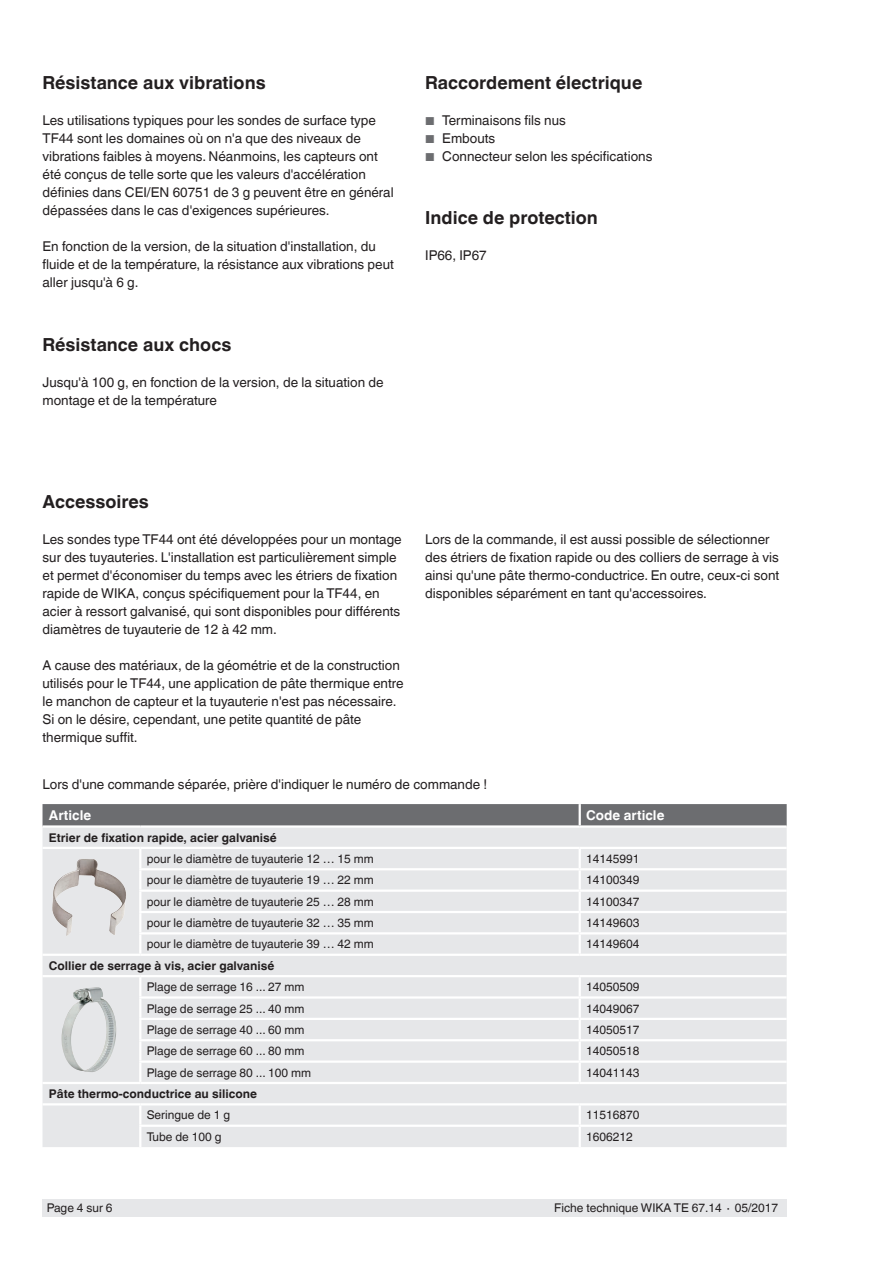
<style>
.page{position:relative;width:893px;height:1263px;background:#fff}
.page>*{position:absolute;margin:0;border:0;box-sizing:border-box;transform-origin:0 0}
.t1{font:700 18px "Helvetica World";color:#231f20}
.t2{font:13.5px/18px "Helvetica World";color:#231f20}
.t3{font:700 13.5px "Helvetica World";color:#fff}
.t4{font:12px "Helvetica World";color:#231f20}
.t5{font:700 12px "Helvetica World";color:#231f20}
.s1{font-size:11.55px;color:#6c6d70}
</style>
<div class="page">
<div style="left:43px;top:1199px;width:744px;height:17px;background:#e6e7e9"></div>
<div style="left:43px;top:804px;width:744px;height:21px;background:#6c6d70"></div>
<div style="left:43px;top:828px;width:744px;height:319px;background:#e6e7e9"></div>
<hr style="left:579px;top:804px;width:2px;height:21px;background:#fff">
<hr style="left:139px;top:868px;width:441px;height:2px;background:#fff">
<hr style="left:580px;top:868px;width:207px;height:2px;background:#fff">
<hr style="left:139px;top:889px;width:441px;height:3px;background:#fff">
<hr style="left:580px;top:889px;width:207px;height:3px;background:#fff">
<hr style="left:139px;top:911px;width:441px;height:2px;background:#fff">
<hr style="left:580px;top:911px;width:207px;height:2px;background:#fff">
<svg style="left:579px;top:849px;width:2px;height:83px"></svg>
<hr style="left:139px;top:932px;width:441px;height:2px;background:#fff">
<hr style="left:580px;top:932px;width:207px;height:2px;background:#fff">
<hr style="left:579px;top:934px;width:2px;height:20px;background:#fff">
<hr style="left:139px;top:996px;width:441px;height:3px;background:#fff">
<hr style="left:580px;top:996px;width:207px;height:3px;background:#fff">
<hr style="left:139px;top:1018px;width:441px;height:2px;background:#fff">
<hr style="left:580px;top:1018px;width:207px;height:2px;background:#fff">
<hr style="left:139px;top:1039px;width:441px;height:2px;background:#fff">
<hr style="left:580px;top:1039px;width:207px;height:2px;background:#fff">
<hr style="left:139px;top:1060px;width:441px;height:3px;background:#fff">
<hr style="left:580px;top:1060px;width:207px;height:3px;background:#fff">
<svg style="left:579px;top:977px;width:2px;height:105px"></svg>
<svg style="left:579px;top:1105px;width:2px;height:19px"></svg>
<hr style="left:139px;top:1124px;width:441px;height:3px;background:#fff">
<hr style="left:580px;top:1124px;width:207px;height:3px;background:#fff">
<hr style="left:579px;top:1127px;width:2px;height:20px;background:#fff">
<hr style="left:140px;top:847px;width:440px;height:2px;background:#fff">
<hr style="left:580px;top:847px;width:207px;height:2px;background:#fff">
<hr style="left:140px;top:975px;width:440px;height:2px;background:#fff">
<hr style="left:580px;top:975px;width:207px;height:2px;background:#fff">
<hr style="left:140px;top:1103px;width:440px;height:2px;background:#fff">
<hr style="left:580px;top:1103px;width:207px;height:2px;background:#fff">
<hr style="left:43px;top:847px;width:97px;height:2px;background:#fff">
<hr style="left:43px;top:954px;width:97px;height:2px;background:#fff">
<hr style="left:140px;top:954px;width:440px;height:2px;background:#fff">
<hr style="left:580px;top:954px;width:207px;height:2px;background:#fff">
<hr style="left:43px;top:975px;width:97px;height:2px;background:#fff">
<hr style="left:43px;top:1082px;width:97px;height:2px;background:#fff">
<hr style="left:140px;top:1082px;width:440px;height:2px;background:#fff">
<hr style="left:580px;top:1082px;width:207px;height:2px;background:#fff">
<svg style="left:139px;top:977px;width:2px;height:105px"></svg>
<svg style="left:139px;top:849px;width:2px;height:83px"></svg>
<hr style="left:139px;top:934px;width:2px;height:20px;background:#fff">
<hr style="left:43px;top:1103px;width:97px;height:2px;background:#fff">
<svg style="left:139px;top:1105px;width:2px;height:19px"></svg>
<hr style="left:139px;top:1127px;width:2px;height:20px;background:#fff">
<img style="left:48px;top:856px;width:80px;height:83px">
<img style="left:60px;top:987px;width:57px;height:85px">
<h1 class="t1" style="left:43px;top:73px;width:225px">Résistance aux vibrations</h1>
<p class="t2" style="left:43px;top:112px;width:353px">Les utilisations typiques pour les sondes de surface type TF44 sont les domaines où on n'a que des niveaux de vibrations faibles à moyens. Néanmoins, les capteurs ont été conçus de telle sorte que les valeurs d'accélération définies dans CEI/EN 60751 de 3 g peuvent être en général dépassées dans le cas d'exigences supérieures.</p>
<p class="t2" style="left:43px;top:238px;width:353px">En fonction de la version, de la situation d'installation, du fluide et de la température, la résistance aux vibrations peut aller jusqu'à 6 g.</p>
<h1 class="t1" style="left:43px;top:334px;width:190px">Résistance aux chocs</h1>
<p class="t2" style="left:43px;top:373px;width:343px">Jusqu'à 100 g, en fonction de la version, de la situation de montage et de la température</p>
<h1 class="t1" style="left:425px;top:73px;width:219px">Raccordement électrique</h1>
<p class="t2" style="left:425px;top:112px;width:142px"><span class="s1">■</span> Terminaisons fils nus</p>
<p class="t2" style="left:425px;top:130px;width:72px"><span class="s1">■</span> Embouts</p>
<p class="t2" style="left:425px;top:148px;width:229px"><span class="s1">■</span> Connecteur selon les spécifications</p>
<h1 class="t1" style="left:425px;top:208px;width:174px">Indice de protection</h1>
<p class="t2" style="left:425px;top:247px;width:63px">IP66, IP67</p>
<h1 class="t1" style="left:43px;top:492px;width:108px">Accessoires</h1>
<p class="t2" style="left:43px;top:531px;width:361px">Les sondes type TF44 ont été développées pour un montage sur des tuyauteries. L'installation est particulièrement simple et permet d'économiser du temps avec les étriers de fixation rapide de WIKA, conçus spécifiquement pour la TF44, en acier à ressort galvanisé, qui sont disponibles pour différents diamètres de tuyauterie de 12 à 42 mm.</p>
<p class="t2" style="left:43px;top:657px;width:363px">A cause des matériaux, de la géométrie et de la construction utilisés pour le TF44, une application de pâte thermique entre le manchon de capteur et la tuyauterie n'est pas nécessaire.<br>Si on le désire, cependant, une petite quantité de pâte thermique suffit.</p>
<p class="t2" style="left:425px;top:531px;width:355px">Lors de la commande, il est aussi possible de sélectionner des étriers de fixation rapide ou des colliers de serrage à vis ainsi qu'une pâte thermo-conductrice. En outre, ceux-ci sont disponibles séparément en tant qu'accessoires.</p>
<p class="t2" style="left:43px;top:776px;width:446px">Lors d'une commande séparée, prière d'indiquer le numéro de commande !</p>
<p class="t3" style="left:49px;top:807px;width:44px">Article</p>
<p class="t3" style="left:586px;top:807px;width:80px">Code article</p>
<p class="t5" style="left:49px;top:830px;width:229px">Etrier de fixation rapide, acier galvanisé</p>
<p class="t4" style="left:147px;top:852px;width:229px">pour le diamètre de tuyauterie 12 … 15 mm</p>
<p class="t4" style="left:586px;top:852px;width:55px">14145991</p>
<p class="t4" style="left:147px;top:873px;width:229px">pour le diamètre de tuyauterie 19 … 22 mm</p>
<p class="t4" style="left:586px;top:873px;width:55px">14100349</p>
<p class="t4" style="left:147px;top:894px;width:229px">pour le diamètre de tuyauterie 25 … 28 mm</p>
<p class="t4" style="left:586px;top:894px;width:55px">14100347</p>
<p class="t4" style="left:147px;top:916px;width:229px">pour le diamètre de tuyauterie 32 … 35 mm</p>
<p class="t4" style="left:586px;top:916px;width:55px">14149603</p>
<p class="t4" style="left:147px;top:937px;width:229px">pour le diamètre de tuyauterie 39 … 42 mm</p>
<p class="t4" style="left:586px;top:937px;width:55px">14149604</p>
<p class="t5" style="left:49px;top:958px;width:227px">Collier de serrage à vis, acier galvanisé</p>
<p class="t4" style="left:147px;top:980px;width:159px">Plage de serrage 16 ... 27 mm</p>
<p class="t4" style="left:586px;top:980px;width:55px">14050509</p>
<p class="t4" style="left:147px;top:1001px;width:159px">Plage de serrage 25 ... 40 mm</p>
<p class="t4" style="left:586px;top:1001px;width:55px">14049067</p>
<p class="t4" style="left:147px;top:1023px;width:159px">Plage de serrage 40 ... 60 mm</p>
<p class="t4" style="left:586px;top:1023px;width:55px">14050517</p>
<p class="t4" style="left:147px;top:1044px;width:159px">Plage de serrage 60 ... 80 mm</p>
<p class="t4" style="left:586px;top:1044px;width:55px">14050518</p>
<p class="t4" style="left:147px;top:1065px;width:166px">Plage de serrage 80 ... 100 mm</p>
<p class="t4" style="left:586px;top:1065px;width:55px">14041143</p>
<p class="t5" style="left:49px;top:1087px;width:210px">Pâte thermo-conductrice au silicone</p>
<p class="t4" style="left:147px;top:1108px;width:85px">Seringue de 1 g</p>
<p class="t4" style="left:586px;top:1108px;width:55px">11516870</p>
<p class="t4" style="left:147px;top:1129px;width:76px">Tube de 100 g</p>
<p class="t4" style="left:586px;top:1129px;width:48px">1606212</p>
<p class="t4" style="left:47px;top:1201px;width:67px">Page 4 sur 6</p>
<p class="t4" style="left:554px;top:1201px;width:225px">Fiche technique WIKA TE 67.14 ∙ 05/2017</p>
</div>
